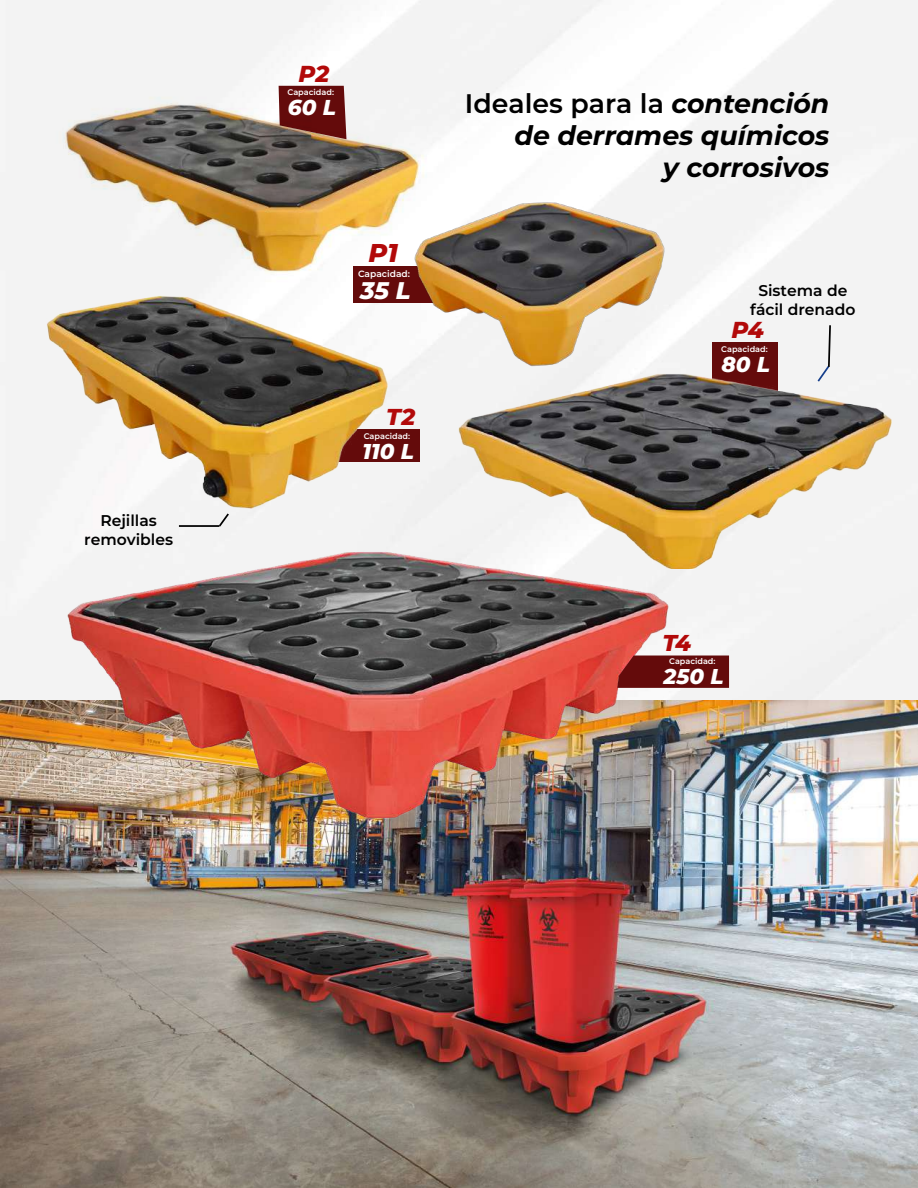
<style>
.page{position:relative;width:918px;height:1188px;background:#fff}
.page>*{position:absolute;margin:0;border:0;box-sizing:border-box;transform-origin:0 0}
.t1{font:italic 100 26.85px/32.1px "Montserrat";color:#000;text-align:right}
.t2{font:italic 100 25.8px "Montserrat";color:#b20909}
.t3{font:italic 100 24px "Montserrat";color:#fff}
.t4{font:italic 100 23.1px "Montserrat";color:#b20909}
.t5{font:italic 100 22.95px "Montserrat";color:#b20909}
.t6{font:italic 100 21.6px "Montserrat";color:#fff}
.t7{font:italic 100 21.45px "Montserrat";color:#fff}
.t8{font:100 15.6px/18.6px "Montserrat";color:#000;text-align:center}
.t9{font:100 9.15px "Montserrat";color:#fff}
.t10{font:100 8.1px "Montserrat";color:#fff}
.s1{font-style:normal}
</style>
<div class="page">
<img style="left:1px;top:0;width:917px;height:700px">
<img style="left:0;top:700px;width:918px;height:488px">
<img style="left:17px;top:317px;width:715px;height:714px">
<div style="left:712px;top:342px;width:66px;height:61px;background:#640b0b"></div>
<img style="left:459px;top:373px;width:432px;height:196px">
<svg style="left:816px;top:323px;width:16px;height:61px"></svg>
<div style="left:323px;top:429px;width:97px;height:33px;background:#640b0b"></div>
<img style="left:46px;top:302px;width:342px;height:206px">
<svg style="left:217px;top:512px;width:14px;height:16px"></svg>
<hr style="left:179px;top:525px;width:40px;height:2px;background:#000">
<img style="left:404px;top:189px;width:271px;height:190px">
<img style="left:46px;top:39px;width:387px;height:263px">
<svg style="left:617px;top:656px;width:112px;height:32px;background:#6b0f0f"></svg>
<p class="t8" style="left:84px;top:511px;width:90px">Rejillas removibles</p>
<p class="t4" style="left:298px;top:58px;width:32px">P2</p>
<p class="t10" style="left:287px;top:87px;width:48px">Capacidad:</p>
<p class="t6" style="left:288px;top:93px;width:50px">60 L</p>
<p class="t2" style="left:368px;top:236px;width:31px">P1</p>
<p class="t9" style="left:358px;top:267px;width:54px">Capacidad:</p>
<p class="t3" style="left:360px;top:274px;width:52px">35 L</p>
<p class="t5" style="left:386px;top:401px;width:30px">T2</p>
<p class="t10" style="left:364px;top:430px;width:48px">Capacidad:</p>
<p class="t7" style="left:362px;top:437px;width:53px">110 L</p>
<p class="t1" style="left:465px;top:86px;width:366px"><span class="s1">Ideales para la</span> contención de derrames químicos<br>y corrosivos</p>
<p class="t8" style="left:750px;top:281px;width:107px">Sistema de fácil drenado</p>
<p class="t10" style="left:721px;top:343px;width:48px">Capacidad:</p>
<p class="t6" style="left:721px;top:350px;width:50px">80 L</p>
<p class="t4" style="left:731px;top:314px;width:34px">P4</p>
<p class="t5" style="left:662px;top:628px;width:30px">T4</p>
<p class="t10" style="left:669px;top:655px;width:48px">Capacidad:</p>
<p class="t7" style="left:664px;top:662px;width:61px">250 L</p>
</div>
